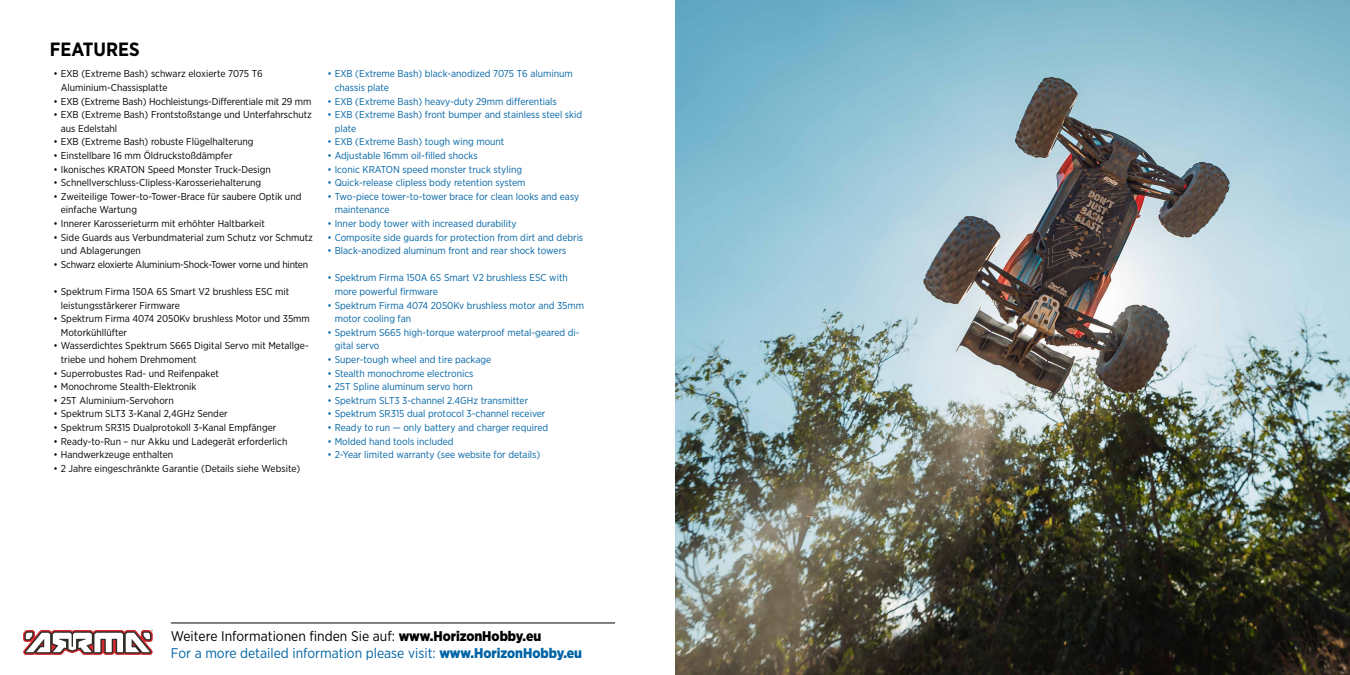
<style>
.page{position:relative;width:1350px;height:675px;background:#fff}
.page>*{position:absolute;margin:0;border:0;box-sizing:border-box;transform-origin:0 0}
.t1{font:700 19.2px "Gotham Narrow";color:#000}
.t2{font:14px/16.8px "Gotham Narrow";color:#0064a5}
.t3{font:10px/13.6px "Gotham Narrow";color:#000}
.t4{font:10px/13.6px "Gotham Narrow";color:#0064a5}
.t5{font:10px "Gotham Narrow";letter-spacing:-.02em;color:#000}
.s1{color:#000}
.s2{font-weight:900;color:#000}
.s3{font-weight:900}
</style>
<div class="page">
<hr style="left:171px;top:623px;width:444px;height:1px;background:#000">
<svg style="left:23px;top:630px;width:130px;height:25px"></svg>
<img style="left:675px;top:0;width:675px;height:675px">
<h1 class="t1" style="left:50px;top:37px;width:91px">FEATURES</h1>
<p class="t3" style="left:61px;top:67px;width:203px;text-indent:-7px">• EXB (Extreme Bash) schwarz eloxierte 7075 T6<br>Aluminium-Chassisplatte</p>
<p class="t3" style="left:54px;top:94px;width:259px">• EXB (Extreme Bash) Hochleistungs-Differentiale mit 29 mm</p>
<p class="t3" style="left:61px;top:108px;width:253px;text-indent:-7px">• EXB (Extreme Bash) Frontstoßstange und Unterfahrschutz aus Edelstahl</p>
<p class="t3" style="left:54px;top:135px;width:202px">• EXB (Extreme Bash) robuste Flügelhalterung</p>
<p class="t3" style="left:54px;top:148px;width:180px">• Einstellbare 16 mm Öldruckstoßdämpfer</p>
<p class="t3" style="left:54px;top:162px;width:219px">• Ikonisches KRATON Speed Monster Truck-Design</p>
<p class="t3" style="left:54px;top:176px;width:209px">• Schnellverschluss-Clipless-Karosseriehalterung</p>
<p class="t3" style="left:61px;top:189px;width:242px;text-indent:-7px">• Zweiteilige Tower-to-Tower-Brace für saubere Optik und einfache Wartung</p>
<p class="t3" style="left:54px;top:216px;width:213px">• Innerer Karosserieturm mit erhöhter Haltbarkeit</p>
<p class="t3" style="left:61px;top:230px;width:254px;text-indent:-7px">• Side Guards aus Verbundmaterial zum Schutz vor Schmutz und Ablagerungen</p>
<p class="t5" style="left:54px;top:258px;width:256px">• Schwarz eloxierte Aluminium-Shock-Tower vorne und hinten</p>
<p class="t3" style="left:61px;top:284px;width:230px;text-indent:-7px">• Spektrum Firma 150A 6S Smart V2 brushless ESC mit leistungsstärkerer Firmware</p>
<p class="t3" style="left:61px;top:312px;width:251px;text-indent:-7px">• Spektrum Firma 4074 2050Kv brushless Motor und 35mm<br>Motorkühllüfter</p>
<p class="t3" style="left:61px;top:339px;width:249px;text-indent:-7px">• Wasserdichtes Spektrum S665 Digital Servo mit Metallge&shy;triebe und hohem Drehmoment</p>
<p class="t3" style="left:54px;top:366px;width:167px">• Superrobustes Rad- und Reifenpaket</p>
<p class="t3" style="left:54px;top:380px;width:144px">• Monochrome Stealth-Elektronik</p>
<p class="t3" style="left:54px;top:393px;width:122px">• 25T Aluminium-Servohorn</p>
<p class="t3" style="left:54px;top:407px;width:176px">• Spektrum SLT3 3-Kanal 2,4GHz Sender</p>
<p class="t3" style="left:54px;top:420px;width:224px">• Spektrum SR315 Dualprotokoll 3-Kanal Empfänger</p>
<p class="t3" style="left:54px;top:434px;width:235px">• Ready-to-Run – nur Akku und Ladegerät erforderlich</p>
<p class="t3" style="left:54px;top:448px;width:121px">• Handwerkzeuge enthalten</p>
<p class="t3" style="left:54px;top:461px;width:248px">• 2 Jahre eingeschränkte Garantie (Details siehe Website)</p>
<p class="t4" style="left:335px;top:67px;width:240px;text-indent:-7px">• EXB (Extreme Bash) black-anodized 7075 T6 aluminum chassis plate</p>
<p class="t4" style="left:328px;top:94px;width:231px">• EXB (Extreme Bash) heavy-duty 29mm differentials</p>
<p class="t4" style="left:335px;top:108px;width:249px;text-indent:-7px">• EXB (Extreme Bash) front bumper and stainless steel skid plate</p>
<p class="t4" style="left:328px;top:135px;width:178px">• EXB (Extreme Bash) tough wing mount</p>
<p class="t4" style="left:328px;top:148px;width:152px">• Adjustable 16mm oil-filled shocks</p>
<p class="t4" style="left:328px;top:162px;width:196px">• Iconic KRATON speed monster truck styling</p>
<p class="t4" style="left:328px;top:176px;width:200px">• Quick-release clipless body retention system</p>
<p class="t4" style="left:335px;top:189px;width:246px;text-indent:-7px">• Two-piece tower-to-tower brace for clean looks and easy maintenance</p>
<p class="t4" style="left:328px;top:216px;width:191px">• Inner body tower with increased durability</p>
<p class="t4" style="left:328px;top:230px;width:257px">• Composite side guards for protection from dirt and debris</p>
<p class="t4" style="left:328px;top:244px;width:240px">• Black-anodized aluminum front and rear shock towers</p>
<p class="t4" style="left:335px;top:271px;width:235px;text-indent:-7px">• Spektrum Firma 150A 6S Smart V2 brushless ESC with more powerful firmware</p>
<p class="t4" style="left:335px;top:298px;width:251px;text-indent:-7px">• Spektrum Firma 4074 2050Kv brushless motor and 35mm motor cooling fan</p>
<p class="t4" style="left:335px;top:325px;width:246px;text-indent:-7px">• Spektrum S665 high-torque waterproof metal-geared di&shy;gital servo</p>
<p class="t4" style="left:328px;top:352px;width:165px">• Super-tough wheel and tire package</p>
<p class="t4" style="left:328px;top:366px;width:148px">• Stealth monochrome electronics</p>
<p class="t4" style="left:328px;top:380px;width:147px">• 25T Spline aluminum servo horn</p>
<p class="t4" style="left:328px;top:393px;width:202px">• Spektrum SLT3 3-channel 2.4GHz transmitter</p>
<p class="t4" style="left:328px;top:407px;width:219px">• Spektrum SR315 dual protocol 3-channel receiver</p>
<p class="t4" style="left:328px;top:420px;width:222px">• Ready to run — only battery and charger required</p>
<p class="t4" style="left:328px;top:434px;width:128px">• Molded hand tools included</p>
<p class="t4" style="left:328px;top:448px;width:214px">• 2-Year limited warranty (see website for details)</p>
<h2 class="t2" style="left:171px;top:627px;width:413px"><span class="s1">Weitere Informationen finden Sie auf:</span> <span class="s2">www.HorizonHobby.eu<br></span>For a more detailed information please visit: <span class="s3">www.HorizonHobby.eu</span></h2>
</div>
